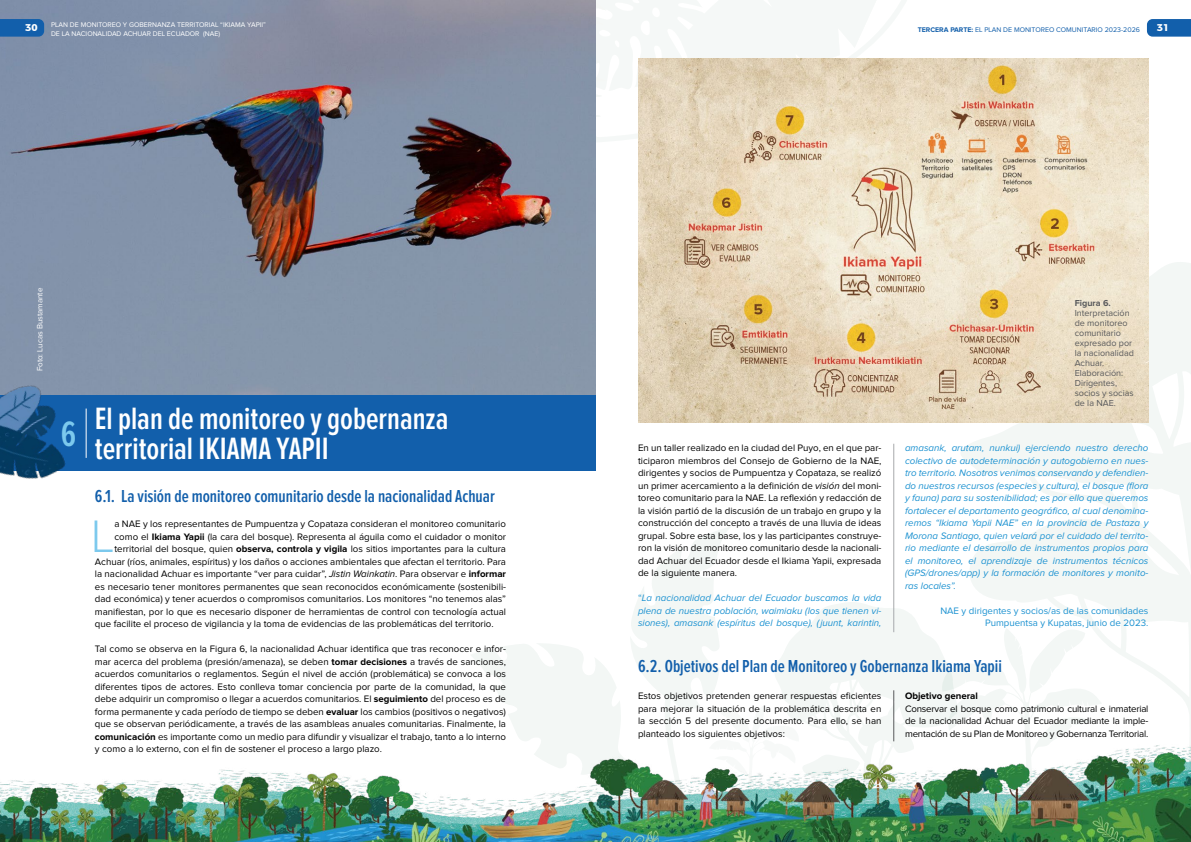
<style>
.page{position:relative;width:1191px;height:842px;background:#fff}
.page>*{position:absolute;margin:0;border:0;box-sizing:border-box;transform-origin:0 0}
.t1{font:300 47.2px "Proxima Nova";color:#7cc9ed}
.t2{font:600 36.6px "Proxima Nova Ex Cn";color:#7cc9ed}
.t3{font:600 32px/29.8px "Proxima Nova Ex Cn";color:#fff}
.t4{font:600 18px "Proxima Nova Ex Cn";color:#125fab}
.t5{font:700 10px "Argentum Sans";color:#fff}
.t6{font:9.7px/12.5px "Proxima Nova";color:#000;text-align:justify}
.t7{font:italic 9.7px/12.5px "Proxima Nova";color:#1c92d1;text-align:justify}
.t8{font:9.7px/12.5px "Proxima Nova";color:#1c92d1;text-align:right}
.t9{font:700 9.7px "Proxima Nova";color:#000}
.t10{font:9px/10px "Proxima Nova";color:#58595b}
.t11{font:700 9px "Proxima Nova";color:#58595b}
.t12{font:8px "Proxima Nova";color:#fff}
.t13{font:7px/8.4px "Proxima Nova";color:#fff}
.t14{font:7px "Proxima Nova";color:#125fab}
.s1{font-weight:700}
.s2{font-style:italic}
.s3{font-style:normal}
</style>
<div class="page">
<svg style="left:960px;top:262px;width:231px;height:425px;fill:#f3f7f5"></svg>
<svg style="left:799px;top:602px;width:143px;height:85px;fill:#f3f7f5"></svg>
<svg style="left:942px;top:628px;width:160px;height:59px"></svg>
<svg style="left:471px;top:644px;width:145px;height:43px;fill:#f3f7f5"></svg>
<svg style="left:630px;top:527px;width:169px;height:160px"></svg>
<img style="left:0;top:687px;width:1191px;height:155px">
<div style="left:0;top:0;width:595px;height:470px;background:#125fab"></div>
<div style="left:0;top:235px;width:595px;height:160px;background:#8596aa"></div>
<hr style="left:86px;top:409px;width:1px;height:49px;background:#fff">
<svg style="left:0;top:0;width:596px;height:235px;background:#797c8f"></svg>
<svg style="left:1147px;top:19px;width:44px;height:18px"></svg>
<hr style="left:893px;top:444px;width:1px;height:188px;background:#a7a9ac">
<hr style="left:893px;top:690px;width:1px;height:51px;background:#58595b">
<img style="left:0;top:371px;width:77px;height:108px">
<img style="left:638px;top:58px;width:510px;height:364px">
<p class="t13" style="left:51px;top:21px;width:216px">PLAN DE MONITOREO Y GOBERNANZA TERRITORIAL “IKIAMA YAPII”<br>DE LA NACIONALIDAD ACHUAR DEL ECUADOR (NAE)</p>
<p class="t5" style="left:25px;top:19px;width:14px">30</p>
<p class="t14" style="left:917px;top:26px;width:224px"><span class="s1">TERCERA PARTE:</span> EL PLAN DE MONITOREO COMUNITARIO 2023-2026</p>
<p class="t5" style="left:1156px;top:19px;width:14px">31</p>
<p class="t12" style="left:36px;top:371px;width:85px;rotate:-90deg">Foto: Lucas Bustamante</p>
<h2 class="t2" style="left:61px;top:417px;width:17px">6</h2>
<h3 class="t3" style="left:95px;top:405px;width:355px">El plan de monitoreo y gobernanza territorial IKIAMA YAPII</h3>
<h3 class="t4" style="left:95px;top:488px;width:401px">6.1. La visión de monitoreo comunitario desde la nacionalidad Achuar</h3>
<h1 class="t1" style="left:92px;top:515px;width:24px">L</h1>
<p class="t6" style="left:114px;top:518px;width:393px">a NAE y los representantes de Pumpuentza y Copataza consideran el monitoreo comunitario</p>
<p class="t6" style="left:114px;top:531px;width:393px">como el <span class="s1">Ikiama Yapii</span> (la cara del bosque). Representa al águila como el cuidador o monitor</p>
<p class="t6" style="left:114px;top:543px;width:393px">territorial del bosque, quien <span class="s1">observa, controla y vigila</span> los sitios importantes para la cultura</p>
<p class="t6" style="left:95px;top:556px;width:413px">Achuar (ríos, animales, espíritus) y los daños o acciones ambientales que afectan el territorio. Para</p>
<p class="t6" style="left:95px;top:568px;width:413px">la nacionalidad Achuar es importante “ver para cuidar”, <span class="s2">Jistin Wainkatin</span>. Para observar e <span class="s1">informar</span></p>
<p class="t6" style="left:95px;top:581px;width:413px">es necesario tener monitores permanentes que sean reconocidos económicamente (sostenibili-</p>
<p class="t6" style="left:95px;top:593px;width:413px">dad económica) y tener acuerdos o compromisos comunitarios. Los monitores “no tenemos alas”</p>
<p class="t6" style="left:95px;top:606px;width:413px">manifiestan, por lo que es necesario disponer de herramientas de control con tecnología actual</p>
<p class="t6" style="left:95px;top:618px;width:400px">que facilite el proceso de vigilancia y la toma de evidencias de las problemáticas del territorio.</p>
<p class="t6" style="left:95px;top:643px;width:413px">Tal como se observa en la Figura 6, la nacionalidad Achuar identifica que tras reconocer e infor&shy;mar acerca del problema (presión/amenaza), se deben <span class="s1">tomar decisiones</span> a través de sanciones, acuerdos comunitarios o reglamentos. Según el nivel de acción (problemática) se convoca a los diferentes tipos de actores. Esto conlleva tomar conciencia por parte de la comunidad, la que debe adquirir un compromiso o llegar a acuerdos comunitarios. El <span class="s1">seguimiento</span> del proceso es de forma permanente y cada período de tiempo se deben <span class="s1">evaluar</span> los cambios (positivos o negativos) que se observan periódicamente, a través de las asambleas anuales comunitarias. Finalmente, la <span class="s1">comunicación</span> es importante como un medio para difundir y visualizar el trabajo, tanto a lo interno y como a lo externo, con el fin de sostener el proceso a largo plazo.</p>
<p class="t6" style="left:638px;top:442px;width:245px">En un taller realizado en la ciudad del Puyo, en el que par&shy;ticiparon miembros del Consejo de Gobierno de la NAE, dirigentes y socios de Pumpuentza y Copataza, se realizó un primer acercamiento a la definición de <span class="s2">visión</span> del moni&shy;toreo comunitario para la NAE. La reflexión y redacción de la visión partió de la discusión de un trabajo en grupo y la construcción del concepto a través de una lluvia de ideas grupal. Sobre esta base, los y las participantes construye&shy;ron la visión de monitoreo comunitario desde la nacionali&shy;dad Achuar del Ecuador desde el Ikiama Yapii, expresada de la siguiente manera.</p>
<p class="t7" style="left:638px;top:592px;width:245px"><span class="s3">“</span>La nacionalidad Achuar del Ecuador buscamos la vida plena de nuestra población, waimiaku (los que tienen vi&shy;siones), amasank (espíritus del bosque), (juunt, karintin,</p>
<p class="t11" style="left:1074px;top:299px;width:38px">Figura 6.</p>
<p class="t10" style="left:1074px;top:309px;width:61px">Interpretación de monitoreo comunitario expresado por la nacionalidad<br>Achuar.<br>Elaboración:<br>Dirigentes, socios y socias de la NAE.</p>
<p class="t7" style="left:905px;top:442px;width:245px">amasank, arutam, nunkui) ejerciendo nuestro derecho colectivo de autodeterminación y autogobierno en nues&shy;tro territorio. Nosotros venimos conservando y defendien&shy;do nuestros recursos (especies y cultura), el bosque (flora y fauna) para su sostenibilidad; es por ello que queremos fortalecer el departamento geográfico, al cual denomina&shy;remos “Ikiama Yapii NAE” en la provincia de Pastaza y Morona Santiago, quien velará por el cuidado del territo&shy;rio mediante el desarrollo de instrumentos propios para el monitoreo, el aprendizaje de instrumentos técnicos (GPS/drones/app) y la formación de monitores y monito&shy;ras locales”.</p>
<p class="t8" style="left:940px;top:605px;width:210px">NAE y dirigentes y socios/as de las comunidades<br>Pumpuentsa y Kupatas, junio de 2023.</p>
<h3 class="t4" style="left:638px;top:658px;width:365px">6.2. Objetivos del Plan de Monitoreo y Gobernanza Ikiama Yapii</h3>
<p class="t6" style="left:638px;top:690px;width:245px">Estos objetivos pretenden generar respuestas eficientes para mejorar la situación de la problemática descrita en la sección 5 del presente documento. Para ello, se han planteado los siguientes objetivos:</p>
<p class="t9" style="left:905px;top:691px;width:74px">Objetivo general</p>
<p class="t6" style="left:905px;top:702px;width:245px">Conservar el bosque como patrimonio cultural e inmaterial de la nacionalidad Achuar del Ecuador mediante la imple&shy;mentación de su Plan de Monitoreo y Gobernanza Territorial.</p>
</div>
